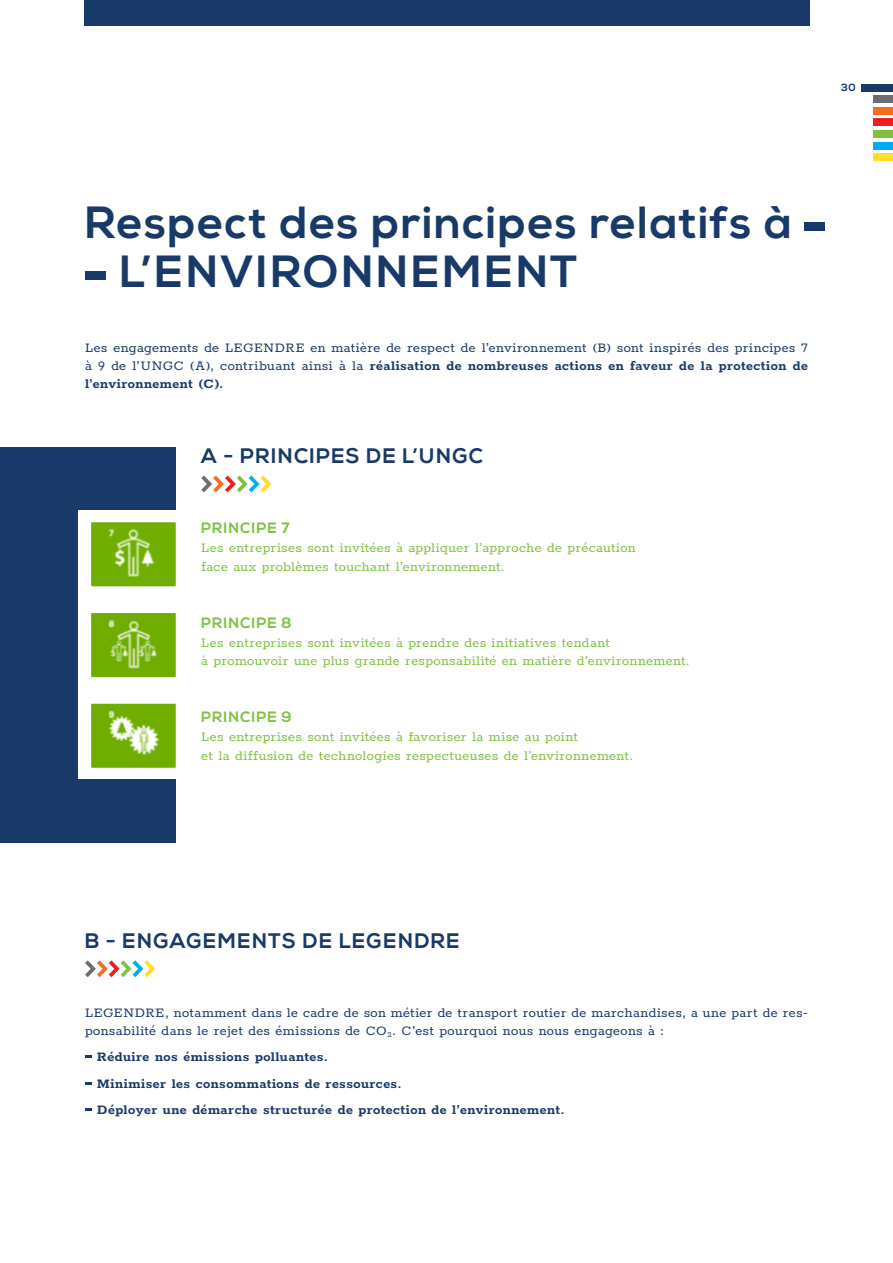
<style>
.page{position:relative;width:893px;height:1263px;background:#fff}
.page>*{position:absolute;margin:0;border:0;box-sizing:border-box;transform-origin:0 0}
.t1{font:700 45px/49.5px "Nexa";letter-spacing:.04em;color:#193a69}
.t2{font:700 21px "Nexa";letter-spacing:.07em;color:#193a69}
.t3{font:15px/18px "Rokkitt";letter-spacing:.025em;color:#193a69;text-align:justify}
.t4{font:15px/18.9px "Rokkitt";letter-spacing:.025em;color:#7fc241}
.t5{font:700 15px "Rokkitt";letter-spacing:.03em;color:#193a69}
.t6{font:700 15px "Nexa";letter-spacing:.07em;color:#7fc241}
.t7{font:700 10.5px "Nexa";color:#193a69}
.s1{font-weight:700}
</style>
<div class="page">
<svg style="left:85px;top:1056px;width:6px;height:2px"></svg>
<svg style="left:85px;top:1082px;width:6px;height:3px"></svg>
<svg style="left:85px;top:1109px;width:6px;height:2px"></svg>
<div style="left:804px;top:222px;width:21px;height:8px;background:#193a69"></div>
<div style="left:85px;top:272px;width:20px;height:8px;background:#193a69"></div>
<div style="left:0;top:447px;width:176px;height:396px;background:#193a69"></div>
<svg style="left:201px;top:475px;width:70px;height:17px"></svg>
<svg style="left:85px;top:960px;width:70px;height:17px"></svg>
<div style="left:78px;top:510px;width:113px;height:269px;background:#fff"></div>
<img style="left:91px;top:522px;width:85px;height:246px">
<div style="left:862px;top:84px;width:31px;height:8px;background:#193a69"></div>
<div style="left:874px;top:95px;width:19px;height:8px;background:#6c6d70"></div>
<div style="left:874px;top:107px;width:19px;height:8px;background:#f36e21"></div>
<div style="left:874px;top:119px;width:19px;height:7px;background:#ee1d23"></div>
<div style="left:874px;top:130px;width:19px;height:8px;background:#7fc241"></div>
<div style="left:874px;top:142px;width:19px;height:7px;background:#00aeef"></div>
<div style="left:874px;top:153px;width:19px;height:8px;background:#ffdd2b"></div>
<div style="left:84px;top:0;width:725px;height:26px;background:#193a69"></div>
<p class="t7" style="left:841px;top:82px;width:16px">30</p>
<p class="t1" style="left:120px;top:199px;width:673px;text-indent:-35px">Respect des principes relatifs à<br>L’ENVIRONNEMENT</p>
<p class="t3" style="left:85px;top:338px;width:724px">Les engagements de LEGENDRE en matière de respect de l’environnement (B) sont inspirés des principes 7 à 9 de l’UNGC (A), contribuant ainsi à la <span class="s1">réalisation de nombreuses actions en faveur de la protection de l’environnement (C).</span></p>
<p class="t2" style="left:201px;top:444px;width:283px">A - PRINCIPES DE L’UNGC</p>
<p class="t6" style="left:201px;top:520px;width:90px">PRINCIPE 7</p>
<p class="t4" style="left:201px;top:537px;width:436px">Les entreprises sont invitées à appliquer l’approche de précaution face aux problèmes touchant l’environnement.</p>
<p class="t6" style="left:201px;top:614px;width:92px">PRINCIPE 8</p>
<p class="t4" style="left:201px;top:632px;width:490px">Les entreprises sont invitées à prendre des initiatives tendant<br>à promouvoir une plus grande responsabilité en matière d’environnement.</p>
<p class="t6" style="left:201px;top:708px;width:92px">PRINCIPE 9</p>
<p class="t4" style="left:201px;top:726px;width:433px">Les entreprises sont invitées à favoriser la mise au point<br>et la diffusion de technologies respectueuses de l’environnement.</p>
<p class="t2" style="left:85px;top:928px;width:376px">B - ENGAGEMENTS DE LEGENDRE</p>
<p class="t3" style="left:85px;top:1002px;width:724px">LEGENDRE, notamment dans le cadre de son métier de transport routier de marchandises, a une part de res&shy;ponsabilité dans le rejet des émissions de CO<sub>2</sub>. C’est pourquoi nous nous engageons à :</p>
<p class="t5" style="left:97px;top:1046px;width:233px">Réduire nos émissions polluantes.</p>
<p class="t5" style="left:97px;top:1072px;width:306px">Minimiser les consommations de ressources.</p>
<p class="t5" style="left:97px;top:1099px;width:469px">Déployer une démarche structurée de protection de l’environnement.</p>
</div>
